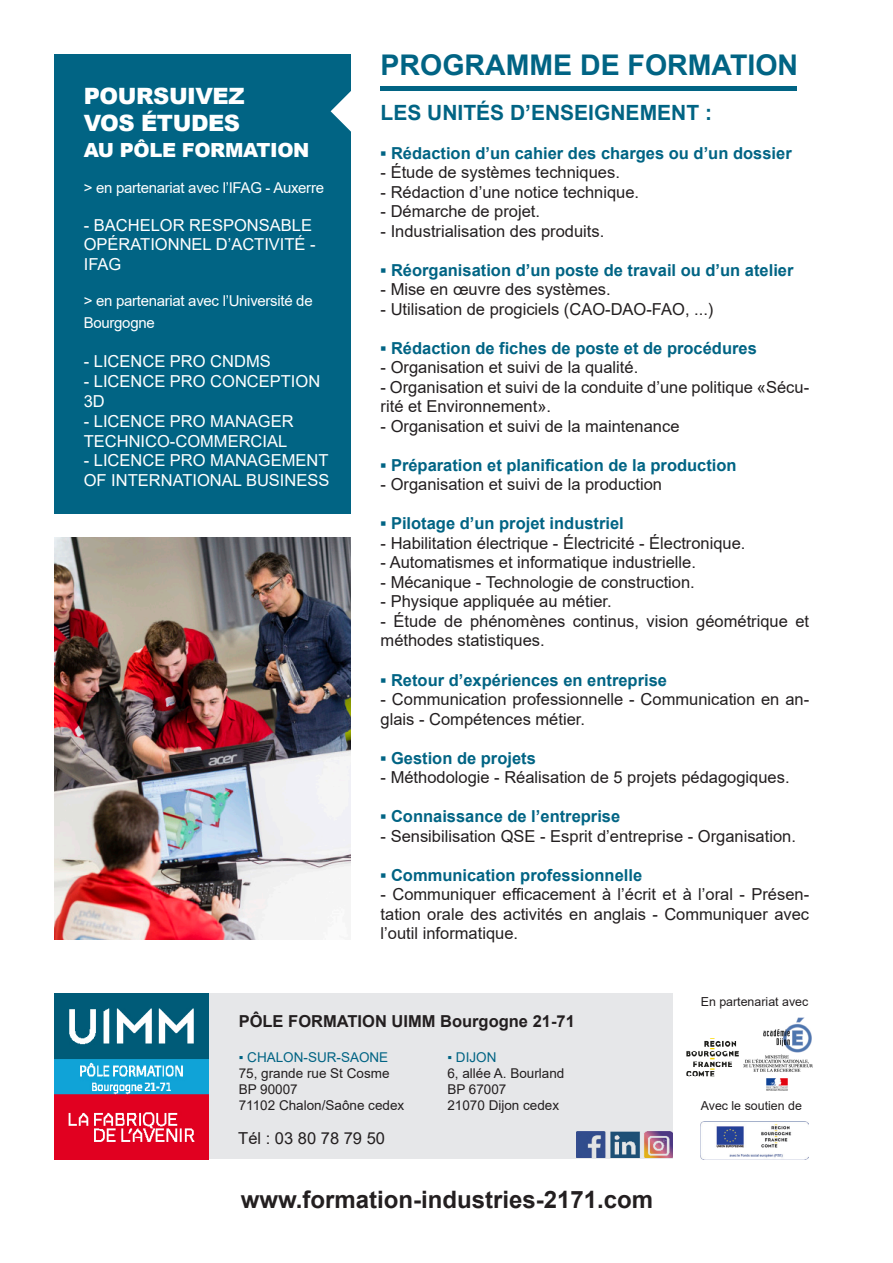
<style>
.page{position:relative;width:893px;height:1263px;background:#fff}
.page>*{position:absolute;margin:0;border:0;box-sizing:border-box;transform-origin:0 0}
.t1{font:700 28.5px "Arial";color:#016484}
.t2{font:700 24px "Arial";color:#231f20}
.t3{font:900 22.5px "Arial";letter-spacing:-.02em;color:#fff}
.t4{font:700 21px "Arial";color:#016484}
.t5{font:900 19.5px "Arial";letter-spacing:-.02em;color:#fff}
.t6{font:16.5px/19.5px "Arial";color:#231f20}
.t7{font:700 16.5px "Arial";color:#016484}
.t8{font:16.5px/19.8px "Arial";color:#fff}
.t9{font:700 16.5px "Arial";color:#231f20}
.t10{font:15px/21.6px "Arial";letter-spacing:-.02em;color:#fff}
.t11{font:13.5px "Arial";color:#231f20}
.t12{font:13.5px "Arial";color:#016484}
.t13{font:12.45px "Arial";color:#231f20}
</style>
<div class="page">
<div style="left:54px;top:993px;width:618px;height:166px;background:#e6e7e9"></div>
<img style="left:54px;top:993px;width:155px;height:166px">
<img style="left:743px;top:1017px;width:70px;height:74px">
<img style="left:686px;top:1038px;width:53px;height:39px">
<div style="left:54px;top:54px;width:297px;height:459px;background:#016484"></div>
<svg style="left:331px;top:91px;width:20px;height:41px"></svg>
<img style="left:55px;top:537px;width:296px;height:402px">
<hr style="left:381px;top:86px;width:416px;height:4px;background:#016484">
<img style="left:577px;top:1131px;width:95px;height:27px">
<img style="left:701px;top:1121px;width:108px;height:38px">
<p class="t3" style="left:84px;top:80px;width:162px">POURSUIVEZ</p>
<p class="t3" style="left:84px;top:107px;width:158px">VOS ÉTUDES</p>
<p class="t5" style="left:84px;top:136px;width:227px">AU PÔLE FORMATION</p>
<p class="t10" style="left:84px;top:177px;width:242px">&gt; en partenariat avec l’IFAG - Auxerre</p>
<p class="t8" style="left:84px;top:215px;width:233px">- BACHELOR RESPONSABLE<br>OPÉRATIONNEL D’ACTIVITÉ -<br>IFAG</p>
<p class="t10" style="left:84px;top:290px;width:230px">&gt; en partenariat avec l’Université de<br>Bourgogne</p>
<p class="t8" style="left:84px;top:352px;width:189px">- LICENCE PRO CNDMS</p>
<p class="t8" style="left:84px;top:371px;width:238px">- LICENCE PRO CONCEPTION<br>3D</p>
<p class="t8" style="left:84px;top:411px;width:211px">- LICENCE PRO MANAGER<br>TECHNICO-COMMERCIAL</p>
<p class="t8" style="left:84px;top:451px;width:247px">- LICENCE PRO MANAGEMENT<br>OF INTERNATIONAL BUSINESS</p>
<p class="t1" style="left:381px;top:45px;width:419px">PROGRAMME DE FORMATION</p>
<p class="t4" style="left:381px;top:98px;width:333px">LES UNITÉS D’ENSEIGNEMENT :</p>
<p class="t7" style="left:381px;top:141px;width:413px">▪ Rédaction d’un cahier des charges ou d’un dossier</p>
<p class="t6" style="left:381px;top:163px;width:241px">- Étude de systèmes techniques.</p>
<p class="t6" style="left:381px;top:182px;width:260px">- Rédaction d’une notice technique.</p>
<p class="t6" style="left:381px;top:202px;width:161px">- Démarche de projet.</p>
<p class="t6" style="left:381px;top:221px;width:225px">- Industrialisation des produits.</p>
<p class="t7" style="left:381px;top:258px;width:414px">▪ Réorganisation d’un poste de travail ou d’un atelier</p>
<p class="t6" style="left:381px;top:280px;width:232px">- Mise en œuvre des systèmes.</p>
<p class="t6" style="left:381px;top:299px;width:334px">- Utilisation de progiciels (CAO-DAO-FAO, ...)</p>
<p class="t7" style="left:381px;top:336px;width:378px">▪ Rédaction de fiches de poste et de procédures</p>
<p class="t6" style="left:381px;top:358px;width:259px">- Organisation et suivi de la qualité.</p>
<p class="t6" style="left:381px;top:377px;width:430px">- Organisation et suivi de la conduite d’une politique «Sécu&shy;rité et Environnement».</p>
<p class="t6" style="left:381px;top:416px;width:300px">- Organisation et suivi de la maintenance</p>
<p class="t7" style="left:381px;top:453px;width:358px">▪ Préparation et planification de la production</p>
<p class="t6" style="left:381px;top:475px;width:283px">- Organisation et suivi de la production</p>
<p class="t7" style="left:381px;top:512px;width:245px">▪ Pilotage d’un projet industriel</p>
<p class="t6" style="left:381px;top:533px;width:366px">- Habilitation électrique - Électricité - Électronique.</p>
<p class="t6" style="left:381px;top:553px;width:317px">- Automatismes et informatique industrielle.</p>
<p class="t6" style="left:381px;top:572px;width:316px">- Mécanique - Technologie de construction.</p>
<p class="t6" style="left:381px;top:592px;width:233px">- Physique appliquée au métier.</p>
<p class="t6" style="left:381px;top:611px;width:430px">- Étude de phénomènes continus, vision géométrique et méthodes statistiques.</p>
<p class="t7" style="left:381px;top:668px;width:288px">▪ Retour d’expériences en entreprise</p>
<p class="t6" style="left:381px;top:689px;width:430px">- Communication professionnelle - Communication en an&shy;glais - Compétences métier.</p>
<p class="t7" style="left:381px;top:746px;width:157px">▪ Gestion de projets</p>
<p class="t6" style="left:381px;top:767px;width:411px">- Méthodologie - Réalisation de 5 projets pédagogiques.</p>
<p class="t7" style="left:381px;top:805px;width:241px">▪ Connaissance de l’entreprise</p>
<p class="t6" style="left:381px;top:826px;width:417px">- Sensibilisation QSE - Esprit d’entreprise - Organisation.</p>
<p class="t7" style="left:381px;top:863px;width:263px">▪ Communication professionnelle</p>
<p class="t6" style="left:381px;top:884px;width:430px;text-align:justify">- Communiquer efficacement à l’écrit et à l’oral - Présen&shy;tation orale des activités en anglais - Communiquer avec l’outil informatique.</p>
<p class="t13" style="left:701px;top:993px;width:109px">En partenariat avec</p>
<p class="t9" style="left:239px;top:1009px;width:338px">PÔLE FORMATION UIMM Bourgogne 21-71</p>
<p class="t12" style="left:239px;top:1048px;width:151px">▪ CHALON-SUR-SAONE</p>
<p class="t11" style="left:239px;top:1064px;width:152px">75, grande rue St Cosme</p>
<p class="t11" style="left:239px;top:1080px;width:61px">BP 90007</p>
<p class="t11" style="left:239px;top:1096px;width:167px">71102 Chalon/Saône cedex</p>
<p class="t12" style="left:447px;top:1048px;width:51px">▪ DIJON</p>
<p class="t11" style="left:447px;top:1064px;width:119px">6, allée A. Bourland</p>
<p class="t11" style="left:447px;top:1080px;width:61px">BP 67007</p>
<p class="t11" style="left:447px;top:1096px;width:113px">21070 Dijon cedex</p>
<p class="t6" style="left:238px;top:1128px;width:148px">Tél : 03 80 78 79 50</p>
<p class="t2" style="left:241px;top:1182px;width:414px">www.formation-industries-2171.com</p>
<p class="t13" style="left:701px;top:1097px;width:103px">Avec le soutien de</p>
</div>
